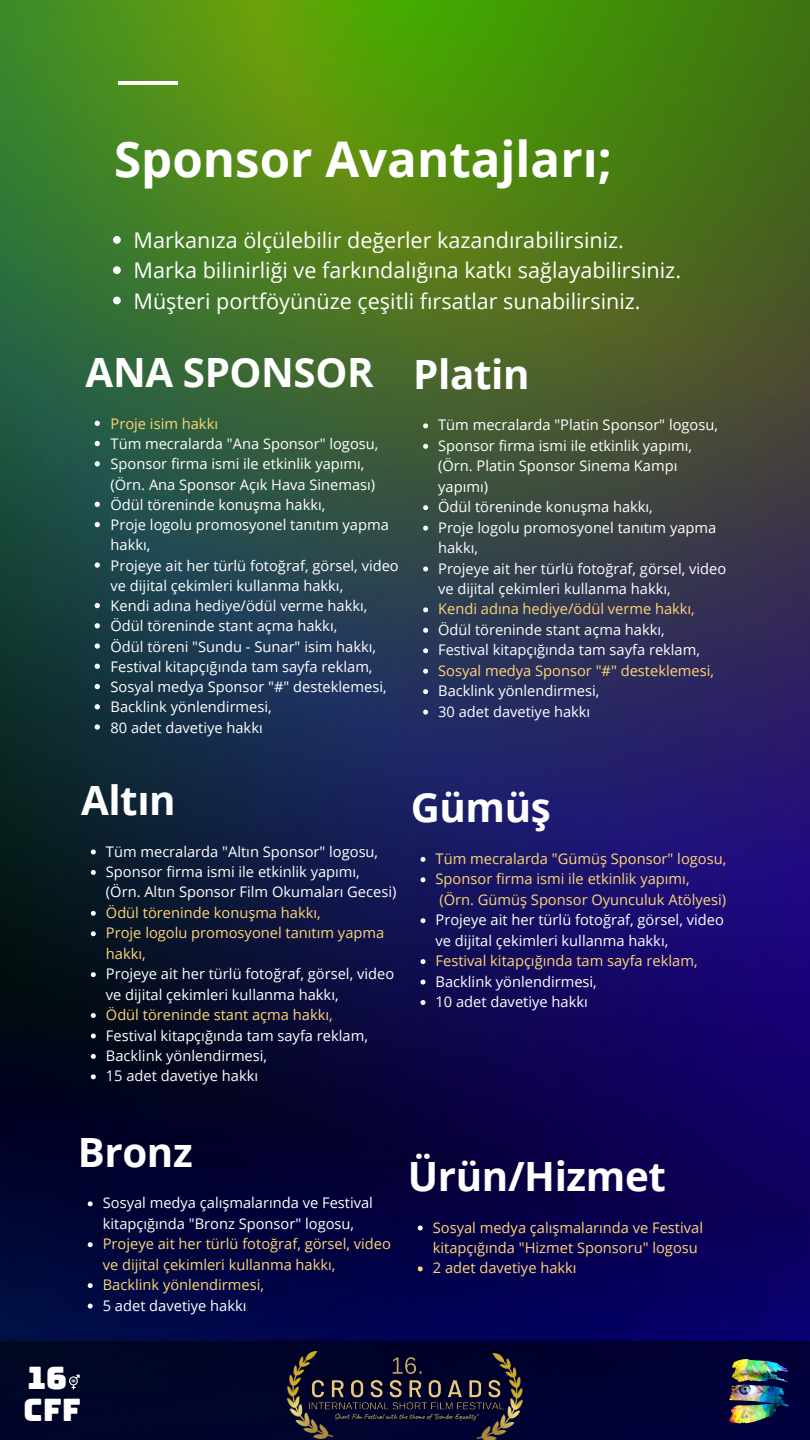
<style>
.page{position:relative;width:810px;height:1440px;background:#fff}
.page>*{position:absolute;margin:0;border:0;box-sizing:border-box;transform-origin:0 0}
.t1{font:700 49.2px "Open Sans";color:#fff}
.t2{font:700 40.3px "Open Sans";letter-spacing:-.01em;color:#fff}
.t3{font:31px/32.1px "Bungee";color:#fff}
.t4{font:21.6px/30.3px "Open Sans";color:#fff}
.t5{font:14.7px/20.4px "Open Sans";color:#fff}
.t6{font:14.7px/20.4px "Open Sans";color:#fed576}
.t7{font:7.7px "Caveat";color:#eace46}
</style>
<div class="page">
<img style="left:0;top:0;width:810px;height:1341px">
<hr style="left:118px;top:81px;width:60px;height:4px;background:#fff">
<svg style="left:91px;top:850px;width:5px;height:4px"></svg>
<svg style="left:91px;top:870px;width:5px;height:5px"></svg>
<svg style="left:91px;top:911px;width:5px;height:5px"></svg>
<svg style="left:91px;top:931px;width:5px;height:5px"></svg>
<svg style="left:91px;top:972px;width:5px;height:5px"></svg>
<svg style="left:91px;top:1013px;width:5px;height:5px"></svg>
<svg style="left:91px;top:1034px;width:5px;height:4px"></svg>
<svg style="left:91px;top:1054px;width:5px;height:5px"></svg>
<svg style="left:91px;top:1074px;width:5px;height:5px"></svg>
<svg style="left:423px;top:423px;width:5px;height:5px"></svg>
<svg style="left:423px;top:444px;width:5px;height:5px"></svg>
<svg style="left:423px;top:505px;width:5px;height:5px"></svg>
<svg style="left:423px;top:526px;width:5px;height:5px"></svg>
<svg style="left:423px;top:567px;width:5px;height:4px"></svg>
<svg style="left:423px;top:607px;width:5px;height:5px"></svg>
<svg style="left:423px;top:628px;width:5px;height:5px"></svg>
<svg style="left:423px;top:648px;width:5px;height:5px"></svg>
<svg style="left:423px;top:669px;width:5px;height:5px"></svg>
<svg style="left:423px;top:689px;width:5px;height:5px"></svg>
<svg style="left:423px;top:710px;width:5px;height:5px"></svg>
<svg style="left:88px;top:1201px;width:5px;height:5px"></svg>
<svg style="left:88px;top:1242px;width:5px;height:5px"></svg>
<svg style="left:88px;top:1283px;width:5px;height:5px"></svg>
<svg style="left:88px;top:1304px;width:5px;height:5px"></svg>
<svg style="left:421px;top:857px;width:4px;height:5px"></svg>
<svg style="left:421px;top:877px;width:4px;height:5px"></svg>
<svg style="left:421px;top:918px;width:4px;height:5px"></svg>
<svg style="left:421px;top:959px;width:4px;height:5px"></svg>
<svg style="left:421px;top:980px;width:4px;height:5px"></svg>
<svg style="left:421px;top:1000px;width:4px;height:5px"></svg>
<svg style="left:113px;top:236px;width:8px;height:8px"></svg>
<svg style="left:113px;top:266px;width:8px;height:8px"></svg>
<svg style="left:113px;top:297px;width:8px;height:7px"></svg>
<svg style="left:418px;top:1226px;width:5px;height:4px"></svg>
<svg style="left:418px;top:1266px;width:5px;height:5px"></svg>
<div style="left:0;top:1341px;width:810px;height:99px;background:linear-gradient(to right,#000122,#0b0b3b)"></div>
<img style="left:69px;top:1374px;width:12px;height:17px">
<img style="left:731px;top:1359px;width:57px;height:45px">
<img style="left:338px;top:1413px;width:135px;height:4px">
<img style="left:338px;top:1363px;width:135px;height:50px">
<img style="left:380px;top:1342px;width:54px;height:48px">
<img style="left:473px;top:1353px;width:49px;height:87px">
<img style="left:288px;top:1352px;width:50px;height:86px">
<svg style="left:95px;top:421px;width:5px;height:5px"></svg>
<svg style="left:95px;top:441px;width:5px;height:5px"></svg>
<svg style="left:95px;top:461px;width:5px;height:5px"></svg>
<svg style="left:95px;top:502px;width:5px;height:5px"></svg>
<svg style="left:95px;top:522px;width:5px;height:5px"></svg>
<svg style="left:95px;top:562px;width:5px;height:6px"></svg>
<svg style="left:95px;top:603px;width:5px;height:5px"></svg>
<svg style="left:95px;top:623px;width:5px;height:5px"></svg>
<svg style="left:95px;top:643px;width:5px;height:6px"></svg>
<svg style="left:95px;top:664px;width:5px;height:5px"></svg>
<svg style="left:95px;top:684px;width:5px;height:5px"></svg>
<svg style="left:95px;top:704px;width:5px;height:5px"></svg>
<svg style="left:95px;top:724px;width:5px;height:6px"></svg>
<h1 class="t1" style="left:114px;top:124px;width:499px">Sponsor Avantajları;</h1>
<h3 class="t4" style="left:134px;top:224px;width:549px">Markanıza ölçülebilir değerler kazandırabilirsiniz.<br>Marka bilinirliği ve farkındalığına katkı sağlayabilirsiniz.<br>Müşteri portföyünüze çeşitli fırsatlar sunabilirsiniz.</h3>
<h2 class="t2" style="left:86px;top:344px;width:290px">ANA SPONSOR</h2>
<p class="t6" style="left:111px;top:413px;width:109px">Proje isim hakkı</p>
<p class="t5" style="left:111px;top:433px;width:290px">Tüm mecralarda "Ana Sponsor" logosu, Sponsor firma ismi ile etkinlik yapımı, (Örn. Ana Sponsor Açık Hava Sineması)<br>Ödül töreninde konuşma hakkı,<br>Proje logolu promosyonel tanıtım yapma hakkı,<br>Projeye ait her türlü fotoğraf, görsel, video ve dijital çekimleri kullanma hakkı,<br>Kendi adına hediye/ödül verme hakkı, Ödül töreninde stant açma hakkı,<br>Ödül töreni "Sundu - Sunar" isim hakkı, Festival kitapçığında tam sayfa reklam, Sosyal medya Sponsor "#" desteklemesi, Backlink yönlendirmesi,<br>80 adet davetiye hakkı</p>
<h2 class="t2" style="left:413px;top:346px;width:118px">Platin</h2>
<p class="t5" style="left:438px;top:415px;width:290px">Tüm mecralarda "Platin Sponsor" logosu,<br>Sponsor firma ismi ile etkinlik yapımı, (Örn. Platin Sponsor Sinema Kampı yapımı)<br>Ödül töreninde konuşma hakkı,<br>Proje logolu promosyonel tanıtım yapma hakkı,<br>Projeye ait her türlü fotoğraf, görsel, video ve dijital çekimleri kullanma hakkı,</p>
<p class="t6" style="left:438px;top:599px;width:258px">Kendi adına hediye/ödül verme hakkı,</p>
<p class="t5" style="left:438px;top:619px;width:263px">Ödül töreninde stant açma hakkı,<br>Festival kitapçığında tam sayfa reklam,</p>
<p class="t6" style="left:438px;top:660px;width:277px">Sosyal medya Sponsor "#" desteklemesi,</p>
<p class="t5" style="left:438px;top:680px;width:163px">Backlink yönlendirmesi,<br>30 adet davetiye hakkı</p>
<h2 class="t2" style="left:81px;top:772px;width:96px">Altın</h2>
<p class="t5" style="left:106px;top:841px;width:292px">Tüm mecralarda "Altın Sponsor" logosu,<br>Sponsor firma ismi ile etkinlik yapımı, (Örn. Altın Sponsor Film Okumaları Gecesi)</p>
<p class="t6" style="left:106px;top:902px;width:280px">Ödül töreninde konuşma hakkı,<br>Proje logolu promosyonel tanıtım yapma hakkı,</p>
<p class="t5" style="left:106px;top:963px;width:290px">Projeye ait her türlü fotoğraf, görsel, video ve dijital çekimleri kullanma hakkı,</p>
<p class="t6" style="left:106px;top:1004px;width:228px">Ödül töreninde stant açma hakkı,</p>
<p class="t5" style="left:106px;top:1025px;width:264px">Festival kitapçığında tam sayfa reklam,<br>Backlink yönlendirmesi,<br>15 adet davetiye hakkı</p>
<h2 class="t2" style="left:411px;top:779px;width:142px">Gümüş</h2>
<p class="t6" style="left:436px;top:848px;width:292px">Tüm mecralarda "Gümüş Sponsor" logosu,<br>Sponsor firma ismi ile etkinlik yapımı, (Örn. Gümüş Sponsor Oyunculuk Atölyesi)</p>
<p class="t5" style="left:436px;top:909px;width:290px">Projeye ait her türlü fotoğraf, görsel, video ve dijital çekimleri kullanma hakkı,</p>
<p class="t6" style="left:436px;top:950px;width:264px">Festival kitapçığında tam sayfa reklam,</p>
<p class="t5" style="left:436px;top:971px;width:163px">Backlink yönlendirmesi,<br>10 adet davetiye hakkı</p>
<h2 class="t2" style="left:78px;top:1124px;width:116px">Bronz</h2>
<p class="t5" style="left:103px;top:1193px;width:272px">Sosyal medya çalışmalarında ve Festival kitapçığında "Bronz Sponsor" logosu,</p>
<p class="t6" style="left:103px;top:1233px;width:290px">Projeye ait her türlü fotoğraf, görsel, video ve dijital çekimleri kullanma hakkı,<br>Backlink yönlendirmesi,</p>
<p class="t5" style="left:103px;top:1295px;width:145px">5 adet davetiye hakkı</p>
<h2 class="t2" style="left:408px;top:1148px;width:260px">Ürün/Hizmet</h2>
<p class="t6" style="left:433px;top:1217px;width:272px">Sosyal medya çalışmalarında ve Festival kitapçığında "Hizmet Sponsoru" logosu<br>2 adet davetiye hakkı</p>
<h3 class="t3" style="left:23px;top:1361px;width:59px">16 cff</h3>
<p class="t7" style="left:334px;top:1412px;width:145px">Short Film Festival with the theme of "Gender Equality"</p>
</div>
